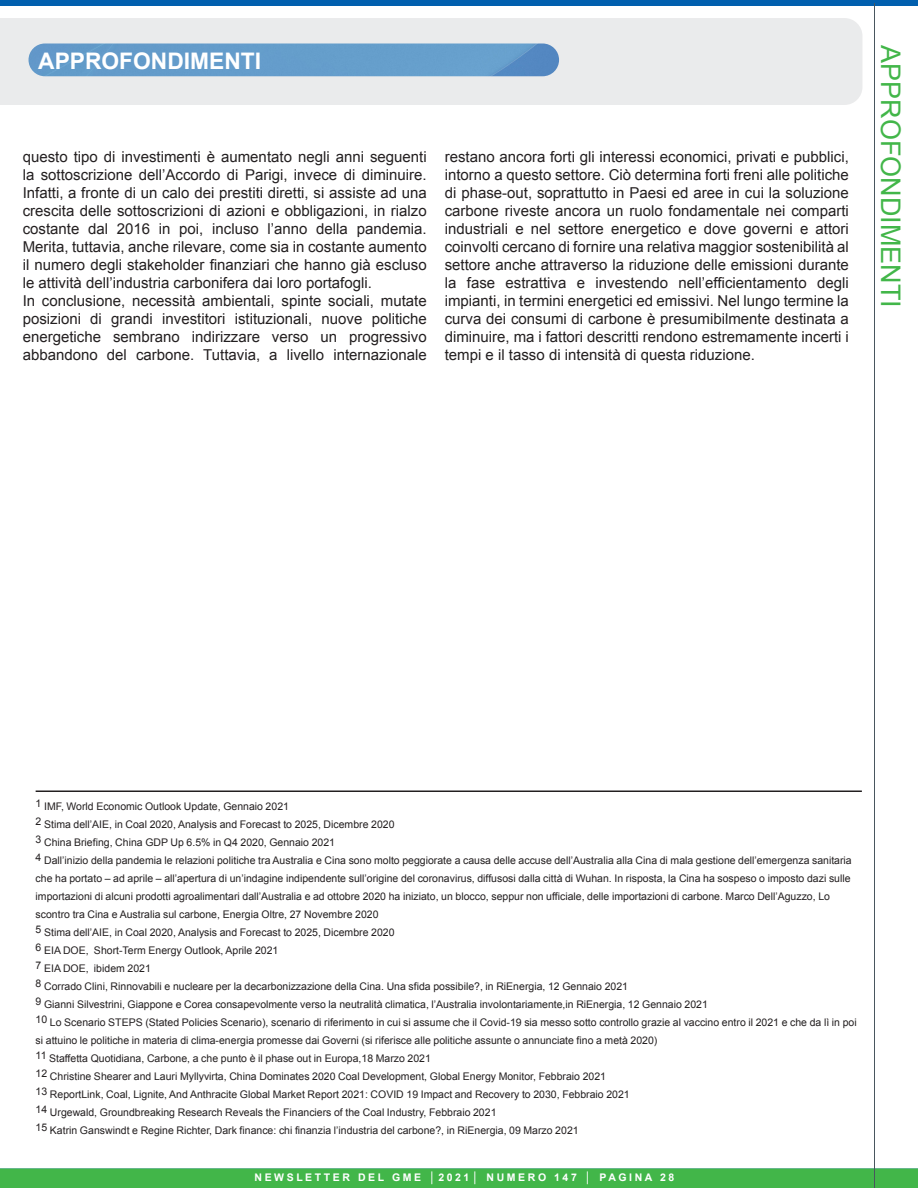
<style>
.page{position:relative;width:918px;height:1188px;background:#fff}
.page>*{position:absolute;margin:0;border:0;box-sizing:border-box;transform-origin:0 0}
.titolo_arancio_più_p{font:27px "Arial";color:#42b649}
.t1{font:22.8px "Arial Bold MT SC800";color:#fff}
.t2{font:15px/18px "Arial";color:#231f20;text-align:justify}
.t3{font:10.5px/18px "Arial";color:#231f20}
.t4{font:10.5px "Arial Bold MT SC800";letter-spacing:.245em;color:#fff}
</style>
<div class="page">
<div style="left:0;top:1168px;width:918px;height:20px;background:#42b649"></div>
<div style="left:0;top:18px;width:862px;height:87px;background:#eaebec"></div>
<img style="left:28px;top:44px;width:531px;height:32px;border-radius:16px">
<div style="left:0;top:0;width:918px;height:6px;background:#015fae"></div>
<hr style="left:874px;top:3px;width:1px;height:1185px;background:#49565e">
<hr style="left:36px;top:790px;width:826px;height:2px;background:#231f20">
<p class="t1" style="left:38px;top:46px;width:32px">APPROFONDIMENTI</p>
<p class="titolo_arancio_più_p" style="left:908px;top:45px;width:264px;rotate:90deg">APPROFONDIMENTI</p>
<p class="t2" style="left:445px;top:148px;width:406px">restano ancora forti gli interessi economici, privati e pubblici, intorno a questo settore. Ciò determina forti freni alle politiche di phase-out, soprattutto in Paesi ed aree in cui la soluzione carbone riveste ancora un ruolo fondamentale nei comparti industriali e nel settore energetico e dove governi e attori coinvolti cercano di fornire una relativa maggior sostenibilità al settore anche attraverso la riduzione delle emissioni durante la fase estrattiva e investendo nell’efficientamento degli impianti, in termini energetici ed emissivi. Nel lungo termine la curva dei consumi di carbone è presumibilmente destinata a diminuire, ma i fattori descritti rendono estremamente incerti i tempi e il tasso di intensità di questa riduzione.</p>
<p class="t2" style="left:23px;top:148px;width:406px">questo tipo di investimenti è aumentato negli anni seguenti la sottoscrizione dell’Accordo di Parigi, invece di diminuire.<br>Infatti, a fronte di un calo dei prestiti diretti, si assiste ad una crescita delle sottoscrizioni di azioni e obbligazioni, in rialzo costante dal 2016 in poi, incluso l’anno della pandemia.<br>Merita, tuttavia, anche rilevare, come sia in costante aumento il numero degli stakeholder finanziari che hanno già escluso le attività dell’industria carbonifera dai loro portafogli.</p>
<p class="t2" style="left:23px;top:292px;width:406px">In conclusione, necessità ambientali, spinte sociali, mutate posizioni di grandi investitori istituzionali, nuove politiche energetiche sembrano indirizzare verso un progressivo abbandono del carbone. Tuttavia, a livello internazionale</p>
<p class="t3" style="left:36px;top:798px;width:255px">1 IMF, World Economic Outlook Update, Gennaio 2021</p>
<p class="t3" style="left:36px;top:816px;width:360px">2 Stima dell’AIE, in Coal 2020, Analysis and Forecast to 2025, Dicembre 2020</p>
<p class="t3" style="left:36px;top:834px;width:301px">3 China Briefing, China GDP Up 6.5% in Q4 2020, Gennaio 2021</p>
<p class="t3" style="left:36px;top:852px;width:818px">4 Dall’inizio della pandemia le relazioni politiche tra Australia e Cina sono molto peggiorate a causa delle accuse dell’Australia alla Cina di mala gestione dell’emergenza sanitaria che ha portato – ad aprile – all’apertura di un’indagine indipendente sull’origine del coronavirus, diffusosi dalla città di Wuhan. In risposta, la Cina ha sospeso o imposto dazi sulle importazioni di alcuni prodotti agroalimentari dall’Australia e ad ottobre 2020 ha iniziato, un blocco, seppur non ufficiale, delle importazioni di carbone. Marco Dell’Aguzzo, Lo scontro tra Cina e Australia sul carbone, Energia Oltre, 27 Novembre 2020</p>
<p class="t3" style="left:36px;top:924px;width:360px">5 Stima dell’AIE, in Coal 2020, Analysis and Forecast to 2025, Dicembre 2020</p>
<p class="t3" style="left:36px;top:942px;width:244px">6 EIA DOE, Short-Term Energy Outlook, Aprile 2021</p>
<p class="t3" style="left:36px;top:960px;width:117px">7 EIA DOE, ibidem 2021</p>
<p class="t3" style="left:36px;top:978px;width:594px">8 Corrado Clini, Rinnovabili e nucleare per la decarbonizzazione della Cina. Una sfida possibile?, in RiEnergia, 12 Gennaio 2021</p>
<p class="t3" style="left:36px;top:996px;width:674px">9 Gianni Silvestrini, Giappone e Corea consapevolmente verso la neutralità climatica, l’Australia involontariamente,in RiEnergia, 12 Gennaio 2021</p>
<p class="t3" style="left:36px;top:1014px;width:823px">10 Lo Scenario STEPS (Stated Policies Scenario), scenario di riferimento in cui si assume che il Covid-19 sia messo sotto controllo grazie al vaccino entro il 2021 e che da lì in poi si attuino le politiche in materia di clima-energia promesse dai Governi (si riferisce alle politiche assunte o annunciate fino a metà 2020)</p>
<p class="t3" style="left:36px;top:1050px;width:397px">11 Staffetta Quotidiana, Carbone, a che punto è il phase out in Europa,18 Marzo 2021</p>
<p class="t3" style="left:36px;top:1068px;width:572px">12 Christine Shearer and Lauri Myllyvirta, China Dominates 2020 Coal Development, Global Energy Monitor, Febbraio 2021</p>
<p class="t3" style="left:36px;top:1086px;width:596px">13 ReportLink, Coal, Lignite, And Anthracite Global Market Report 2021: COVID 19 Impact and Recovery to 2030, Febbraio 2021</p>
<p class="t3" style="left:36px;top:1104px;width:462px">14 Urgewald, Groundbreaking Research Reveals the Financiers of the Coal Industry, Febbraio 2021</p>
<p class="t3" style="left:36px;top:1122px;width:545px">15 Katrin Ganswindt e Regine Richter, Dark finance: chi finanzia l’industria del carbone?, in RiEnergia, 09 Marzo 2021</p>
<p class="t4" style="left:255px;top:1170px;width:421px">NEWSL ETTER DEL GME │2021│ NU MERO 147 │ PAGINA 28</p>
</div>
